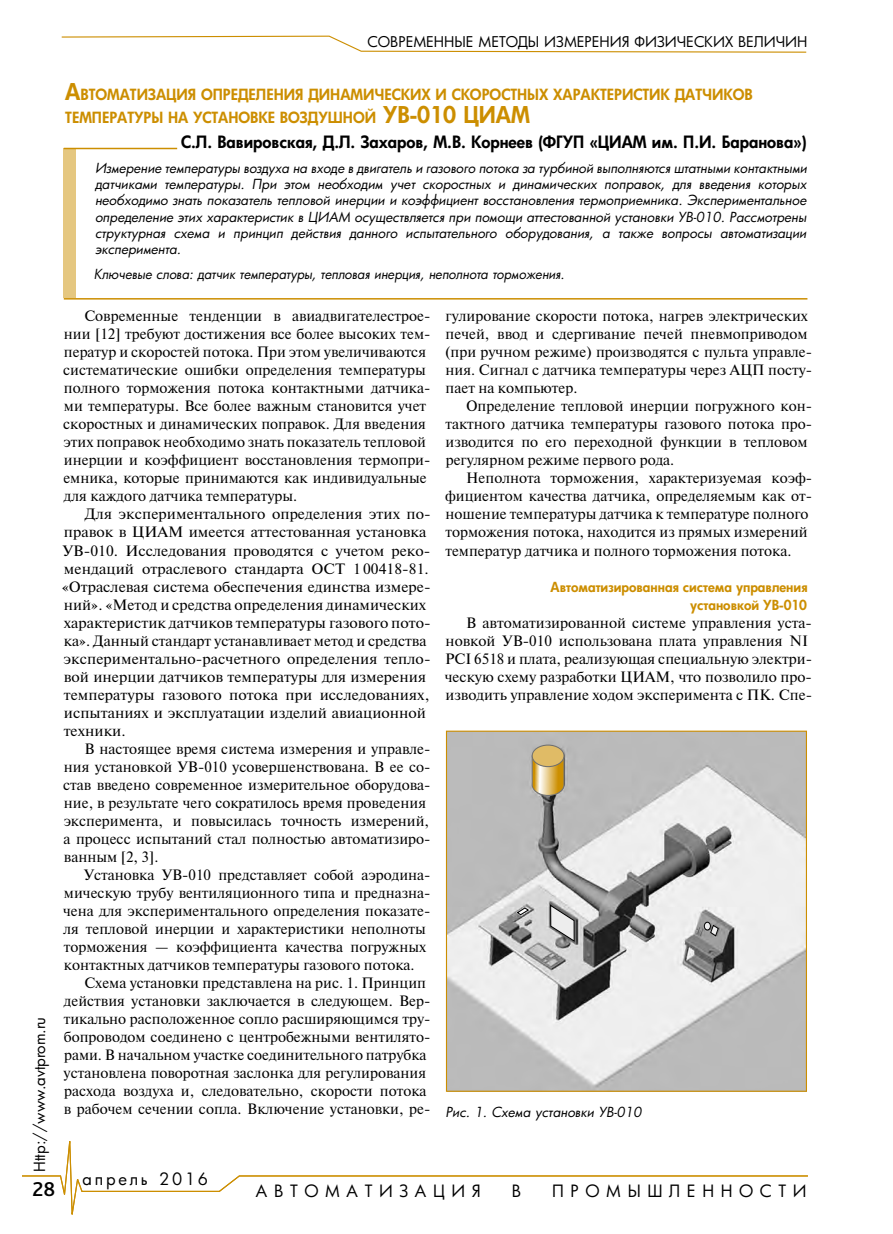
<style>
.page{position:relative;width:893px;height:1234px;background:#fff}
.page>*{position:absolute;margin:0;border:0;box-sizing:border-box;transform-origin:0 0}
.t1{font:800 22.5px "Futura Cyr";color:#cc8e00}
.t2{font:500 21px "Bliss Pro";color:#000}
.t3{font:800 16.5px "Futura Cyr";color:#000}
.t4{font:16.5px "Futura Cyr";letter-spacing:.4em;color:#000}
.t5{font:16.5px "Futura Cyr";letter-spacing:.17em;color:#000}
.t6{font:15px/18px "Newton";color:#000}
.t7{font:15px/18px "Newton";color:#000;scale:1.04 1}
.t8{font:800 15px "Futura Cyr";color:#cc8e00}
.t9{font:15px "Futura Cyr";color:#000}
.t10{font:14.4px "Futura Cyr";color:#000}
.t11{font:italic 13.5px/16.2px "Futura Cyr";color:#000;text-align:justify}
.t12{font:italic 13.5px "Futura Cyr";color:#000;scale:.96 1}
.t13{font:800 13.5px/18px "Futura Cyr";color:#cc8e00;text-align:right}
.s1{font-size:22.5px}
.s2{font-size:15px}
</style>
<div class="page">
<svg style="left:22px;top:1141px;width:786px;height:74px"></svg>
<svg style="left:61px;top:35px;width:746px;height:18px"></svg>
<div style="left:64px;top:148px;width:12px;height:150px;background:#e5c780"></div>
<hr style="left:64px;top:148px;width:113px;height:1px;background:#cc8e00">
<hr style="left:64px;top:298px;width:743px;height:1px;background:#cc8e00">
<img style="left:448px;top:732px;width:357px;height:357px">
<svg style="left:532px;top:755px;width:33px;height:41px"></svg>
<div style="left:532px;top:745px;width:32px;height:21px;background:#e0bb66;border-radius:50%"></div>
<div style="left:532px;top:744px;width:32px;height:22px;border:1px solid #6f6f6f;border-radius:50%"></div>
<div style="left:704px;top:922px;width:6px;height:7px;background:#ededed;border-radius:50%"></div>
<div style="left:704px;top:921px;width:6px;height:8px;border:1px solid #000;border-radius:50%"></div>
<svg style="left:710px;top:924px;width:8px;height:11px"></svg>
<svg style="left:550px;top:904px;width:24px;height:37px"></svg>
<svg style="left:517px;top:907px;width:12px;height:7px"></svg>
<div style="left:446px;top:730px;width:361px;height:361px;border:1px solid #cc8e00"></div>
<p class="t10" style="left:367px;top:33px;width:441px">Современные методы измерения физических величин</p>
<p class="t8" style="left:65px;top:86px;width:26px"><span class="s1">А</span>втоматизаци</p>
<p class="t8" style="left:188px;top:86px;width:24px">я определени</p>
<p class="t8" style="left:295px;top:86px;width:25px">я динамически</p>
<p class="t8" style="left:421px;top:86px;width:41px">х и скоростн</p>
<p class="t8" style="left:527px;top:86px;width:46px">ых характеристик</p>
<p class="t8" style="left:675px;top:86px;width:11px">датчиков</p>
<p class="t8" style="left:65px;top:108px;width:10px">температур</p>
<p class="t8" style="left:151px;top:108px;width:52px">ы на установке</p>
<p class="t8" style="left:280px;top:108px;width:11px">возду</p>
<h1 class="t1" style="left:328px;top:101px;width:204px"><span class="s2">шной</span> УВ-010 ЦИАМ</h1>
<p class="t3" style="left:181px;top:132px;width:627px">С.Л. Вавировская, Д.Л. Захаров, М.В. Корнеев (ФГУП «ЦИАМ им. П.И. Баранова»)</p>
<p class="t11" style="left:95px;top:160px;width:713px">Измерение температуры воздуха на входе в двигатель и газового потока за турбиной выполняются штатными контактными датчиками температуры. При этом необходим учет скоростных и динамических поправок, для введения которых необходимо знать показатель тепловой инерции и коэффициент восстановления термоприемника. Экспериментальное определение этих характеристик в ЦИАМ осуществляется при помощи аттестованной установки УВ-010. Рассмотрены структурная схема и принцип действия данного испытательного оборудования, а также вопросы автоматизации эксперимента.</p>
<p class="t12" style="left:94px;top:265px;width:492px">Ключевые слова: датчик температуры, тепловая инерция, неполнота торможения.</p>
<p class="t6" style="left:63px;top:306px;width:369px;text-indent:21px">Современные тенденции в авиадвигателестрое&shy;нии [12] требуют достижения все более высоких тем&shy;ператур и скоростей потока. При этом увеличиваются систематические ошибки определения температуры полного торможения потока контактными датчика&shy;ми температуры. Все более важным становится учет скоростных и динамических поправок. Для введения этих поправок необходимо знать показатель тепловой инерции и коэффициент восстановления термопри&shy;емника, которые принимаются как индивидуальные для каждого датчика температуры.</p>
<p class="t7" style="left:62px;top:504px;width:356px;text-indent:23px">Для экспериментального определения этих по&shy;правок в ЦИАМ имеется аттестованная установка УВ‑010. Исследования проводятся с учетом реко&shy;мендаций отраслевого стандарта ОСТ 1 00418-81. «Отраслевая система обеспечения единства измере&shy;ний». «Метод и средства определения динамических характеристик датчиков температуры газового пото&shy;ка». Данный стандарт устанавливает метод и средства экспериментально-расчетного определения тепло&shy;вой инерции датчиков температуры для измерения температуры газового потока при исследованиях, испытаниях и эксплуатации изделий авиационной техники.</p>
<p class="t6" style="left:63px;top:738px;width:369px;text-indent:21px">В настоящее время система измерения и управле&shy;ния установкой УВ‑010 усовершенствована. В ее со&shy;став введено современное измерительное оборудова&shy;ние, в результате чего сократилось время проведения эксперимента, и повысилась точность измерений, а процесс испытаний стал полностью автоматизиро&shy;ванным [2, 3].</p>
<p class="t6" style="left:63px;top:864px;width:369px;text-indent:21px">Установка УВ‑010 представляет собой аэродина&shy;мическую трубу вентиляционного типа и предназна&shy;чена для экспериментального определения показате&shy;ля тепловой инерции и характеристики неполноты торможения — коэффициента качества погружных контактных датчиков температуры газового потока.</p>
<p class="t6" style="left:64px;top:972px;width:368px;text-indent:21px">Схема установки представлена на рис. 1. Принцип действия установки заключается в следующем. Вер&shy;тикально расположенное сопло расширяющимся тру&shy;бопроводом соединено с центробежными вентилято&shy;рами. В начальном участке соединительного патрубка установлена поворотная заслонка для регулирования расхода воздуха и, следовательно, скорости потока в рабочем сечении сопла. Включение установки, ре-</p>
<p class="t6" style="left:445px;top:306px;width:369px">гулирование скорости потока, нагрев электрических печей, ввод и сдергивание печей пневмоприводом (при ручном режиме) производятся с пульта управле&shy;ния. Сигнал с датчика температуры через АЦП посту&shy;пает на компьютер.</p>
<p class="t6" style="left:445px;top:396px;width:368px;text-indent:21px">Определение тепловой инерции погружного кон&shy;тактного датчика температуры газового потока про&shy;изводится по его переходной функции в тепловом регулярном режиме первого рода.</p>
<p class="t6" style="left:445px;top:468px;width:369px;text-indent:21px">Неполнота торможения, характеризуемая коэф&shy;фициентом качества датчика, определяемым как от&shy;ношение температуры датчика к температуре полного торможения потока, находится из прямых измерений температур датчика и полного торможения потока.</p>
<p class="t13" style="left:550px;top:577px;width:259px">Автоматизированная система управления установкой УВ‑010</p>
<p class="t6" style="left:445px;top:612px;width:369px;text-indent:22px">В автоматизированной системе управления уста&shy;новкой УВ‑010 использована плата управления NI PCI 6518 и плата, реализующая специальную электри&shy;ческую схему разработки ЦИАМ, что позволило про&shy;изводить управление ходом эксперимента с ПК. Спе-</p>
<p class="t9" style="left:30px;top:1171px;width:157px;rotate:-90deg">Http://www.avtprom.ru</p>
<p class="t11" style="left:445px;top:1103px;width:198px">Рис. 1. Схема установки УВ-010</p>
<p class="t5" style="left:82px;top:1168px;width:127px">апрель 2016</p>
<h2 class="t2" style="left:33px;top:1175px;width:24px">28</h2>
<p class="t4" style="left:256px;top:1180px;width:226px">АВТОМАТИЗАЦИЯ</p>
<p class="t4" style="left:512px;top:1180px;width:11px">В</p>
<p class="t4" style="left:552px;top:1180px;width:256px">ПРОМЫШЛЕННОСТИ</p>
</div>
